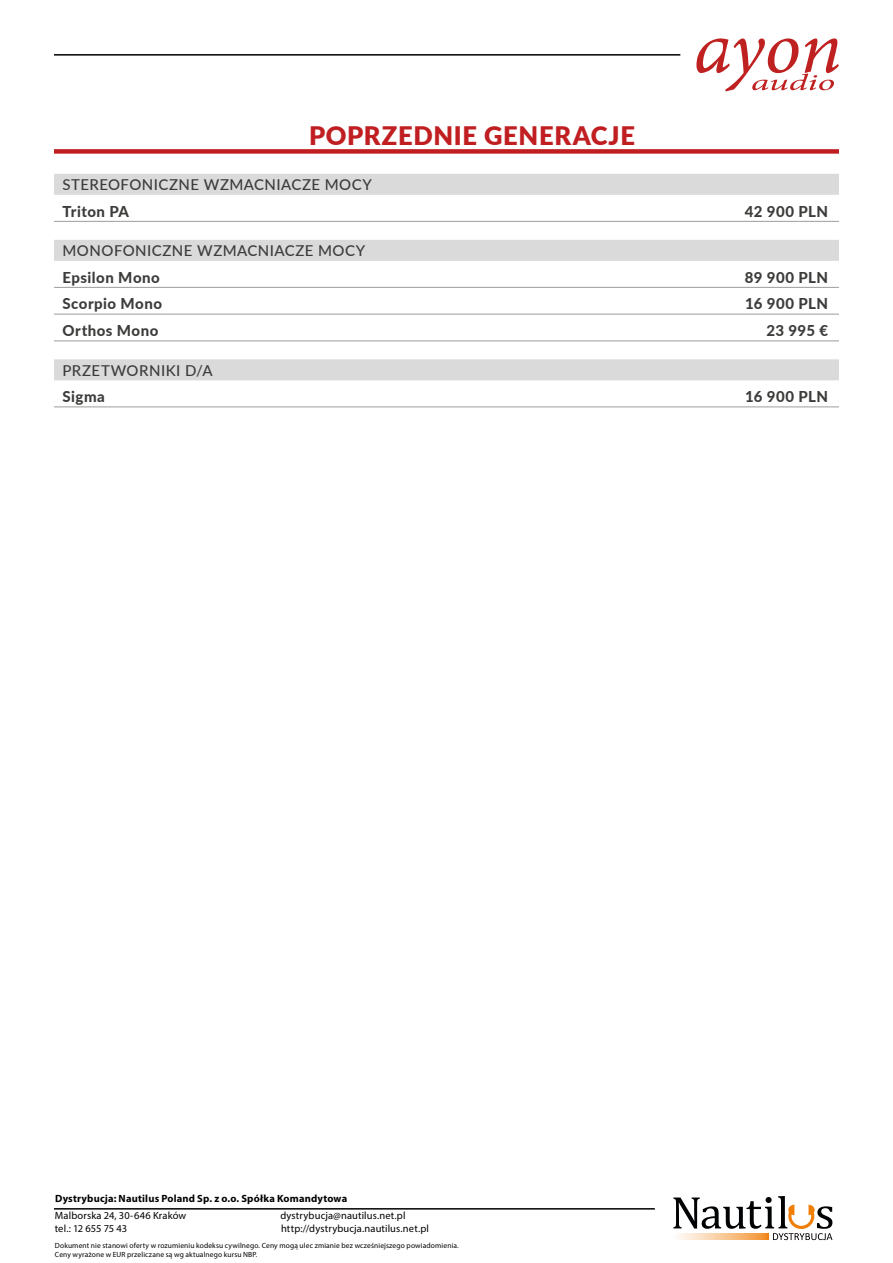
<style>
.page{position:relative;width:893px;height:1263px;background:#fff}
.page>*{position:absolute;margin:0;border:0;box-sizing:border-box;transform-origin:0 0}
.t1{font:900 25.5px "Lato";letter-spacing:.025em;color:#c01e21}
.t2{font:800 15px "Lato";letter-spacing:.03em;color:#3c3c3b}
.t3{font:500 15px "Lato";letter-spacing:.035em;color:#3c3c3b}
.t4{font:10.5px/12.6px "Myriad Pro";letter-spacing:.01em;color:#000}
.t5{font:700 10.5px "Myriad Pro";letter-spacing:.02em;color:#000}
.t6{font:7.5px/9px "Myriad Pro";letter-spacing:.02em;color:#000}
</style>
<div class="page">
<svg style="left:696px;top:38px;width:143px;height:53px"></svg>
<hr style="left:54px;top:54px;width:626px;height:2px;background:#000">
<svg style="left:673px;top:1196px;width:159px;height:44px"></svg>
<svg style="left:673px;top:1233px;width:96px;height:7px"></svg>
<hr style="left:54px;top:1208px;width:601px;height:1px;background:#000">
<div style="left:54px;top:149px;width:785px;height:5px;background:#c01e21"></div>
<div style="left:54px;top:174px;width:785px;height:21px;background:#dadada"></div>
<hr style="left:54px;top:221px;width:785px;height:1px;background:#9d9d9c">
<div style="left:54px;top:240px;width:785px;height:21px;background:#dadada"></div>
<hr style="left:54px;top:287px;width:785px;height:1px;background:#9d9d9c">
<hr style="left:54px;top:314px;width:785px;height:1px;background:#9d9d9c">
<hr style="left:54px;top:340px;width:785px;height:1px;background:#9d9d9c">
<div style="left:54px;top:359px;width:785px;height:21px;background:#dadada"></div>
<hr style="left:54px;top:406px;width:785px;height:1px;background:#9d9d9c">
<h1 class="t1" style="left:309px;top:116px;width:327px">POPRZEDNIE GENERACJE</h1>
<h2 class="t3" style="left:63px;top:174px;width:311px">STEREOFONICZNE WZMACNIACZE MOCY</h2>
<h2 class="t2" style="left:63px;top:200px;width:68px">Triton PA</h2>
<h2 class="t2" style="left:745px;top:200px;width:85px">42 900 PLN</h2>
<h2 class="t3" style="left:63px;top:240px;width:304px">MONOFONICZNE WZMACNIACZE MOCY</h2>
<h2 class="t2" style="left:63px;top:266px;width:99px">Epsilon Mono</h2>
<h2 class="t2" style="left:745px;top:266px;width:85px">89 900 PLN</h2>
<h2 class="t2" style="left:63px;top:293px;width:101px">Scorpio Mono</h2>
<h2 class="t2" style="left:745px;top:293px;width:84px">16 900 PLN</h2>
<h2 class="t2" style="left:63px;top:320px;width:97px">Orthos Mono</h2>
<h2 class="t2" style="left:767px;top:320px;width:63px">23 995 €</h2>
<h2 class="t3" style="left:63px;top:359px;width:152px">PRZETWORNIKI D/A</h2>
<h2 class="t2" style="left:63px;top:386px;width:44px">Sigma</h2>
<h2 class="t2" style="left:745px;top:386px;width:84px">16 900 PLN</h2>
<h3 class="t5" style="left:55px;top:1192px;width:294px">Dystrybucja: Nautilus Poland Sp. z o.o. Spółka Komandytowa</h3>
<h3 class="t4" style="left:55px;top:1209px;width:133px">Malborska 24, 30-646 Kraków tel.: 12 655 75 43</h3>
<h3 class="t4" style="left:280px;top:1209px;width:150px">dystrybucja@nautilus.net.pl http://dystrybucja.nautilus.net.pl</h3>
<p class="t6" style="left:55px;top:1240px;width:405px">Dokument nie stanowi oferty w rozumieniu kodeksu cywilnego. Ceny mogą ulec zmianie bez wcześniejszego powiadomienia.<br>Ceny wyrażone w EUR przeliczane są wg aktualnego kursu NBP.</p>
</div>
